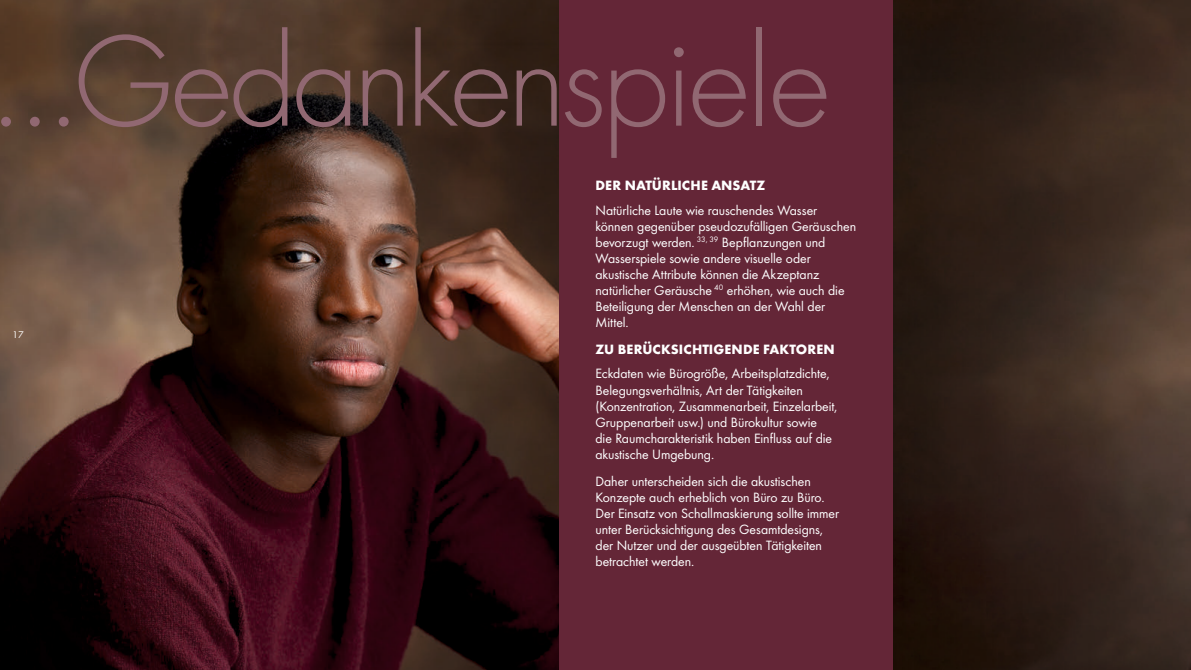
<style>
.page{position:relative;width:1191px;height:670px;background:#fff}
.page>*{position:absolute;margin:0;border:0;box-sizing:border-box;transform-origin:0 0}
.t1{font:300 135px "Futura";letter-spacing:-.05em;color:#916872}
.t2{font:14px/16px "Futura Boo";letter-spacing:-.005em;color:#fff}
.t3{font:700 14px "Futura";letter-spacing:.005em;color:#fff}
.t4{font:10px "Futura Boo";color:#fff}
</style>
<div class="page">
<img style="left:0;top:44px;width:559px;height:626px">
<svg style="left:0;top:0;width:559px;height:44px;fill:#503929"></svg>
<img style="left:893px;top:0;width:298px;height:670px">
<div style="left:559px;top:0;width:334px;height:670px;background:#642637"></div>
<h1 class="t1" style="left:-8px;top:5px;width:842px">…Gedankenspiele</h1>
<p class="t4" style="left:12px;top:329px;width:13px">17</p>
<p class="t3" style="left:595px;top:177px;width:124px">DER NATÜRLICHE ANS</p>
<p class="t3" style="left:740px;top:177px;width:26px">ATZ</p>
<p class="t2" style="left:595px;top:202px;width:262px">Natürliche Laute wie rauschendes Wasser können gegenüber pseudozufälligen Geräuschen bevorzugt werden. <sup>33,</sup> <sup>39</sup> Bepflanzungen und Wasserspiele sowie andere visuelle oder akustische Attribute können die Akzeptanz natürlicher Geräusche <sup>40</sup> erhöhen, wie auch die Beteiligung der Menschen an der Wahl der Mittel.</p>
<p class="t3" style="left:595px;top:341px;width:238px">ZU BERÜCKSICHTIGEN DE FAKTOREN</p>
<p class="t2" style="left:595px;top:366px;width:243px">Eckdaten wie Bürogröße, Arbeitsplatzdichte, Belegungsverhältnis, Art der Tätigkeiten (Konzentration, Zusammenarbeit, Einzelarbeit, Gruppenarbeit usw.) und Bürokultur sowie<br>die Raumcharakteristik haben Einfluss auf die akustische Umgebung.</p>
<p class="t2" style="left:595px;top:473px;width:245px">Daher unterscheiden sich die akustischen Konzepte auch erheblich von Büro zu Büro.<br>Der Einsatz von Schallmaskierung sollte immer unter Berücksichtigung des Gesamtdesigns, der Nutzer und der ausgeübten Tätigkeiten betrachtet werden.</p>
</div>
